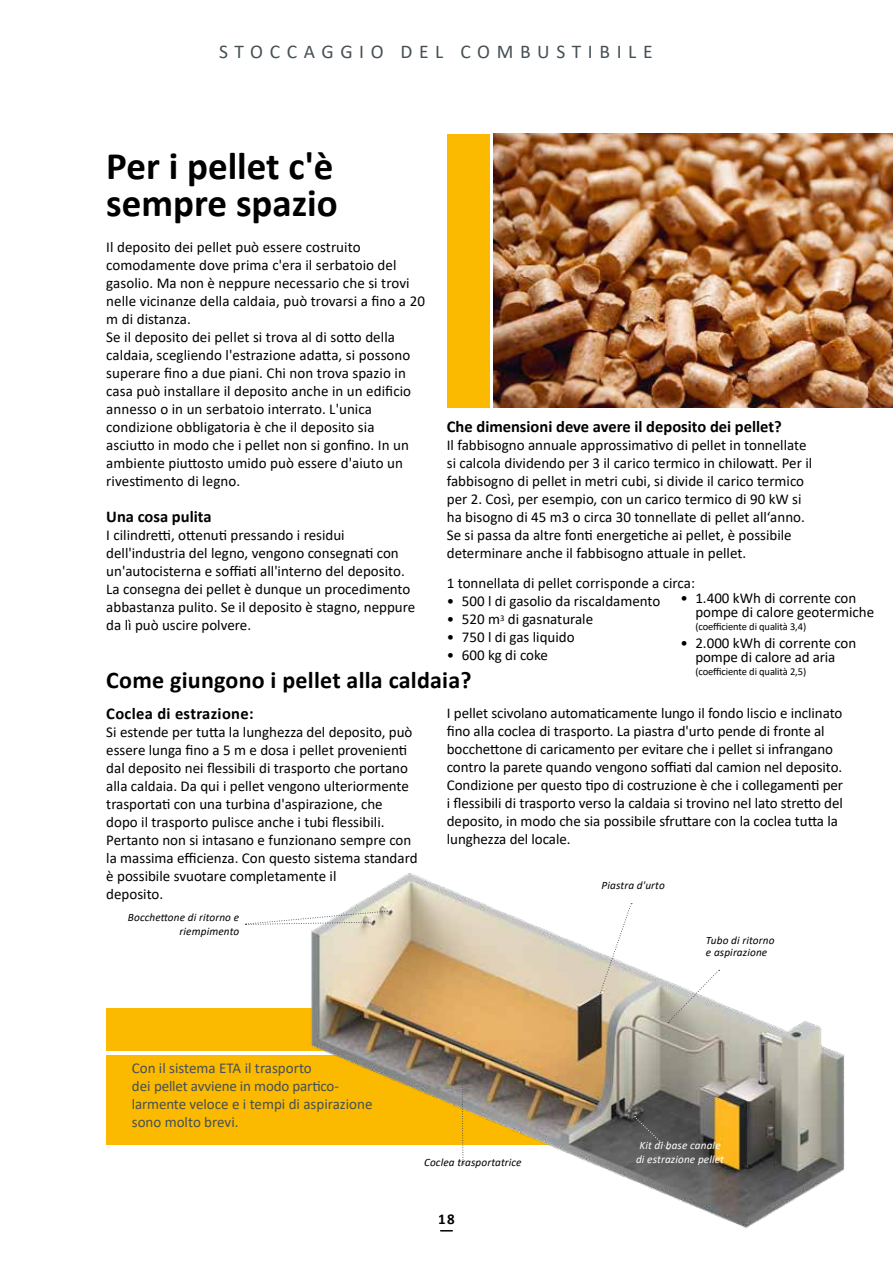
<style>
.page{position:relative;width:893px;height:1263px;background:#fff}
.page>*{position:absolute;margin:0;border:0;box-sizing:border-box;transform-origin:0 0}
.t1{font:700 39px/37.5px "Calibri";color:#000}
.t2{font:700 24px "Calibri";letter-spacing:.01em;color:#000}
.t3{font:19.5px "Calibri";letter-spacing:.34em;color:#455055}
.t4{font:700 16.5px "Calibri";color:#000}
.t5{font:700 16.5px "Calibri";letter-spacing:.02em;color:#000}
.t6{font:15px/18px "Calibri";color:#000}
.t7{font:15px/18px "Calibri";color:#455055}
.t8{font:700 15px "Calibri";color:#000}
.t9{font:italic 11.25px/13.5px "Calibri";letter-spacing:.01em;color:#000;text-align:right}
.t10{font:italic 11.25px/13.5px "Calibri";letter-spacing:.01em;color:#fff}
.t11{font:10.5px "Calibri";letter-spacing:-.01em;color:#000}
</style>
<div class="page">
<div style="left:106px;top:1055px;width:461px;height:90px;background:#fbb900"></div>
<div style="left:106px;top:1009px;width:461px;height:42px;background:#fbb900"></div>
<img style="left:293px;top:873px;width:552px;height:359px">
<svg style="left:635px;top:1116px;width:34px;height:33px"></svg>
<svg style="left:461px;top:1044px;width:3px;height:120px"></svg>
<svg style="left:597px;top:903px;width:35px;height:99px"></svg>
<svg style="left:668px;top:970px;width:52px;height:53px"></svg>
<svg style="left:245px;top:910px;width:143px;height:15px"></svg>
<img style="left:494px;top:134px;width:399px;height:274px">
<div style="left:447px;top:134px;width:42px;height:274px;background:#fbb900"></div>
<h3 class="t3" style="left:219px;top:38px;width:435px">STOCCAGGIO DEL COMBUSTIBILE</h3>
<h1 class="t1" style="left:106px;top:146px;width:233px">Per i pellet c'è sempre spazio</h1>
<p class="t6" style="left:106px;top:238px;width:320px">Il deposito dei pellet può essere costruito comodamente dove prima c'era il serbatoio del gasolio. Ma non è neppure necessario che si trovi nelle vicinanze della caldaia, può trovarsi a fino a 20 m di distanza.<br>Se il deposito dei pellet si trova al di sotto della caldaia, scegliendo l'estrazione adatta, si possono superare fino a due piani. Chi non trova spazio in casa può installare il deposito anche in un edificio annesso o in un serbatoio interrato. L'unica condizione obbligatoria è che il deposito sia asciutto in modo che i pellet non si gonfino. In un ambiente piuttosto umido può essere d'aiuto un rivestimento di legno.</p>
<p class="t4" style="left:106px;top:505px;width:107px">Una cosa pulita</p>
<p class="t6" style="left:106px;top:526px;width:311px">I cilindretti, ottenuti pressando i residui dell'industria del legno, vengono consegnati con un'autocisterna e soffiati all'interno del deposito.<br>La consegna dei pellet è dunque un procedimento abbastanza pulito. Se il deposito è stagno, neppure da lì può uscire polvere.</p>
<p class="t4" style="left:447px;top:415px;width:336px">Che dimensioni deve avere il deposito dei pellet?</p>
<p class="t6" style="left:447px;top:436px;width:367px">Il fabbisogno annuale approssimativo di pellet in tonnellate si calcola dividendo per 3 il carico termico in chilowatt. Per il fabbisogno di pellet in metri cubi, si divide il carico termico per 2. Così, per esempio, con un carico termico di 90 kW si ha bisogno di 45 m3 o circa 30 tonnellate di pellet all‘anno.<br>Se si passa da altre fonti energetiche ai pellet, è possibile determinare anche il fabbisogno attuale in pellet.</p>
<p class="t6" style="left:447px;top:574px;width:250px">1 tonnellata di pellet corrisponde a circa:</p>
<p class="t6" style="left:447px;top:592px;width:215px">• 500 l di gasolio da riscaldamento</p>
<p class="t6" style="left:447px;top:610px;width:148px">• 520 m<sup>3</sup> di gasnaturale</p>
<p class="t6" style="left:447px;top:628px;width:129px">• 750 l di gas liquido</p>
<p class="t6" style="left:447px;top:646px;width:103px">• 600 kg di coke</p>
<p class="t6" style="left:695px;top:591px;width:180px;line-height:13.5px;text-indent:-15px">• 1.400 kWh di corrente con pompe di calore geotermiche</p>
<p class="t11" style="left:695px;top:619px;width:112px">(coefficiente di qualità 3,4)</p>
<p class="t6" style="left:680px;top:636px;width:178px;line-height:13.5px;text-align:center">• 2.000 kWh di corrente con pompe di calore ad aria</p>
<p class="t11" style="left:695px;top:664px;width:112px">(coefficiente di qualità 2,5)</p>
<h2 class="t2" style="left:106px;top:663px;width:367px">Come giungono i pellet alla caldaia?</h2>
<p class="t5" style="left:106px;top:702px;width:149px">Coclea di estrazione:</p>
<p class="t6" style="left:106px;top:722px;width:313px">Si estende per tutta la lunghezza del deposito, può essere lunga fino a 5 m e dosa i pellet provenienti dal deposito nei flessibili di trasporto che portano alla caldaia. Da qui i pellet vengono ulteriormente trasportati con una turbina d'aspirazione, che dopo il trasporto pulisce anche i tubi flessibili.<br>Pertanto non si intasano e funzionano sempre con la massima efficienza. Con questo sistema standard è possibile svuotare completamente il<br>deposito.</p>
<p class="t9" style="left:128px;top:910px;width:113px">Bocchettone di ritorno e riempimento</p>
<p class="t6" style="left:447px;top:703px;width:398px">I pellet scivolano automaticamente lungo il fondo liscio e inclinato fino alla coclea di trasporto. La piastra d'urto pende di fronte al bocchettone di caricamento per evitare che i pellet si infrangano contro la parete quando vengono soffiati dal camion nel deposito.<br>Condizione per questo tipo di costruzione è che i collegamenti per i flessibili di trasporto verso la caldaia si trovino nel lato stretto del deposito, in modo che sia possibile sfruttare con la coclea tutta la lunghezza del locale.</p>
<p class="t9" style="left:602px;top:878px;width:65px">Piastra d'urto</p>
<p class="t9" style="left:706px;top:934px;width:70px;line-height:12px;text-align:left">Tubo di ritorno e aspirazione</p>
<p class="t7" style="left:132px;top:1058px;width:242px">Con il sistema ETA il trasporto<br>dei pellet avviene in modo partico&shy;larmente veloce e i tempi di aspirazione sono molto brevi.</p>
<p class="t9" style="left:424px;top:1155px;width:99px">Coclea trasportatrice</p>
<p class="t8" style="left:438px;top:1208px;width:18px">18</p>
<p class="t10" style="left:636px;top:1138px;width:89px">Kit di base canale di estrazione pellet</p>
</div>
